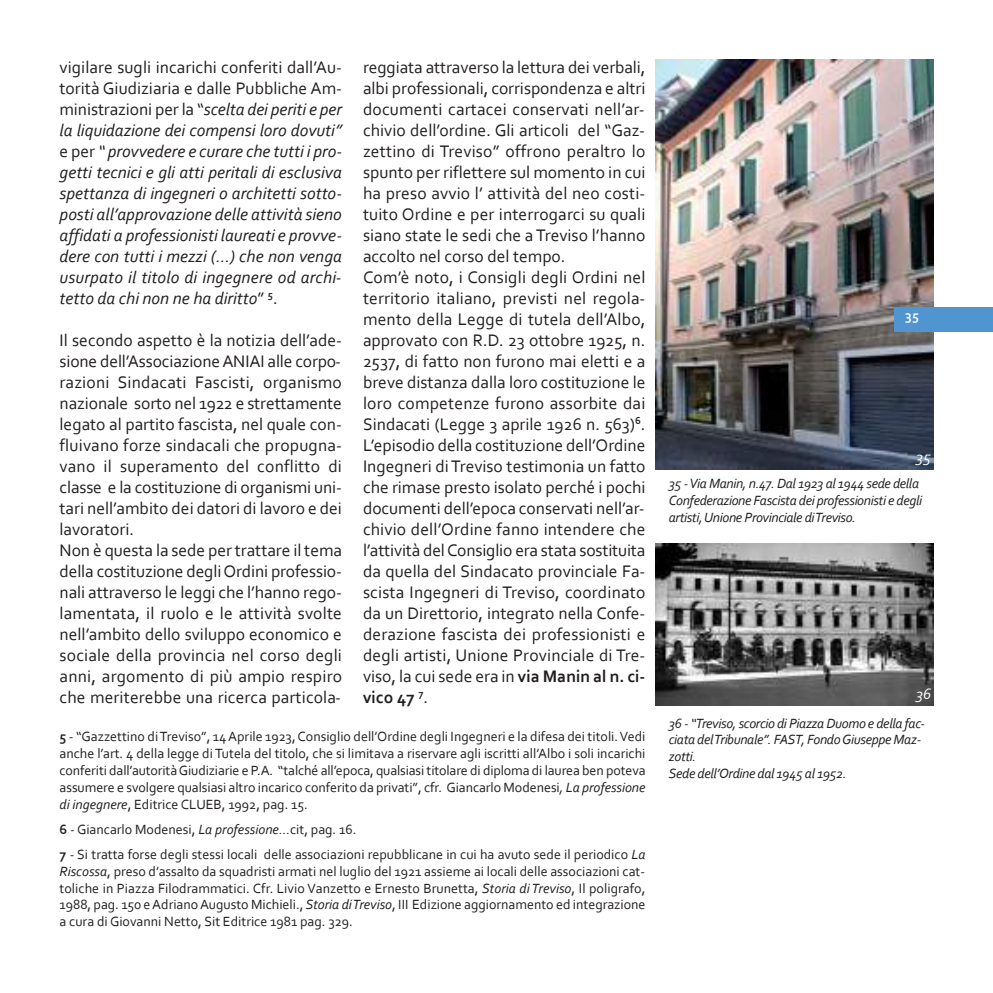
<style>
.page{position:relative;width:993px;height:993px;background:#fff}
.page>*{position:absolute;margin:0;border:0;box-sizing:border-box;transform-origin:0 0}
.t1{font:17.5px/21px "Corbel";color:#231f20}
.t2{font:italic 17.5px/21px "Corbel";letter-spacing:.01em;color:#231f20;text-align:justify}
.t3{font:italic 15.75px "Corbel";color:#fff}
.t4{font:14px/16.8px "Corbel";color:#231f20;text-align:justify}
.t5{font:italic 14px/16.8px "Corbel";letter-spacing:-.025em;color:#231f20}
.t6{font:700 14px "Corbel";color:#fff}
.s1{font-style:normal}
.s2{font-weight:700}
.s3{font-style:italic}
</style>
<div class="page">
<img style="left:655px;top:60px;width:278px;height:409px">
<div style="left:894px;top:306px;width:98px;height:25px;background:#5094d0"></div>
<img style="left:655px;top:543px;width:278px;height:162px">
<p class="t2" style="left:60px;top:56px;width:284px"><span class="s1">vigilare sugli incarichi conferiti dall’Au&shy;torità Giudiziaria e dalle Pubbliche Am&shy;ministrazioni per la “</span>scelta dei periti e per la liquidazione dei compensi loro dovuti” <span class="s1">e per</span> “ provvedere e curare che tutti i pro&shy;getti tecnici e gli atti peritali di esclusiva spettanza di ingegneri o architetti sotto&shy;posti all’approvazione delle attività sieno affidati a professionisti laureati e provve&shy;dere con tutti i mezzi (…) che non venga usurpato il titolo di ingegnere od archi&shy;tetto da chi non ne ha diritto<span class="s1">”</span> <sup>5</sup><span class="s1">.</span></p>
<p class="t1" style="left:60px;top:329px;width:284px">Il secondo aspetto è la notizia dell’ade&shy;sione dell’Associazione ANIAI alle corpo&shy;razioni Sindacati Fascisti, organismo nazionale sorto nel 1922 e strettamente legato al partito fascista, nel quale con&shy;fluivano forze sindacali che propugna&shy;vano il superamento del conflitto di classe e la costituzione di organismi uni&shy;tari nell’ambito dei datori di lavoro e dei lavoratori.<br>Non è questa la sede per trattare il tema della costituzione degli Ordini professio&shy;nali attraverso le leggi che l’hanno rego&shy;lamentata, il ruolo e le attività svolte nell’ambito dello sviluppo economico e sociale della provincia nel corso degli anni, argomento di più ampio respiro che meriterebbe una ricerca particola-</p>
<p class="t1" style="left:363px;top:56px;width:284px">reggiata attraverso la lettura dei verbali, albi professionali, corrispondenza e altri documenti cartacei conservati nell’ar&shy;chivio dell’ordine. Gli articoli del “Gaz&shy;zettino di Treviso” offrono peraltro lo spunto per riflettere sul momento in cui ha preso avvio l’ attività del neo costi&shy;tuito Ordine e per interrogarci su quali siano state le sedi che a Treviso l’hanno accolto nel corso del tempo.<br>Com’è noto, i Consigli degli Ordini nel territorio italiano, previsti nel regola&shy;mento della Legge di tutela dell’Albo, approvato con R.D. 23 ottobre 1925, n.<br>2537, di fatto non furono mai eletti e a breve distanza dalla loro costituzione le loro competenze furono assorbite dai Sindacati (Legge 3 aprile 1926 n. 563)<sup>6</sup>.<br>L’episodio della costituzione dell’Ordine Ingegneri di Treviso testimonia un fatto che rimase presto isolato perché i pochi documenti dell’epoca conservati nell’ar&shy;chivio dell’Ordine fanno intendere che l’attività del Consiglio era stata sostituita da quella del Sindacato provinciale Fa&shy;scista Ingegneri di Treviso, coordinato da un Direttorio, integrato nella Confe&shy;derazione fascista dei professionisti e degli artisti, Unione Provinciale di Tre&shy;viso, la cui sede era in <span class="s2">via Manin al n. ci&shy;vico 47</span> <sup>7</sup>.</p>
<p class="t4" style="left:60px;top:727px;width:587px"><span class="s2">5</span> - “Gazzettino di Treviso”, 14 Aprile 1923, Consiglio dell’Ordine degli Ingegneri e la difesa dei titoli. Vedi anche l’art. 4 della legge di Tutela del titolo, che si limitava a riservare agli iscritti all’Albo i soli incarichi conferiti dall’autorità Giudiziarie e P.A. “talché all’epoca, qualsiasi titolare di diploma di laurea ben poteva assumere e svolgere qualsiasi altro incarico conferito da privati”, cfr. Giancarlo Modenesi<span class="s3">, La professione di ingegnere</span>, Editrice CLUEB, 1992, pag. 15.</p>
<p class="t4" style="left:60px;top:816px;width:587px;line-height:25.2px"><span class="s2">6</span> - Giancarlo Modenesi, <span class="s3">La professione…</span>cit, pag. 16.<br><span class="s2">7</span> - Si tratta forse degli stessi locali delle associazioni repubblicane in cui ha avuto sede il periodico <span class="s3">La</span></p>
<p class="t4" style="left:60px;top:862px;width:587px"><span class="s3">Riscossa</span>, preso d’assalto da squadristi armati nel luglio del 1921 assieme ai locali delle associazioni cat&shy;toliche in Piazza Filodrammatici. Cfr. Livio Vanzetto e Ernesto Brunetta, <span class="s3">Storia di Treviso</span>, Il poligrafo, 1988, pag. 150 e Adriano Augusto Michieli., <span class="s3">Storia di Treviso</span>, III Edizione aggiornamento ed integrazione a cura di Giovanni Netto, Sit Editrice 1981 pag. 329.</p>
<p class="t6" style="left:904px;top:307px;width:15px">35</p>
<p class="t3" style="left:915px;top:447px;width:16px">35</p>
<p class="t5" style="left:668px;top:475px;width:255px">35 - Via Manin, n.47. Dal 1923 al 1944 sede della<br>Confederazione Fascista dei professionisti e degli artisti, Unione Provinciale di Treviso.</p>
<p class="t3" style="left:915px;top:683px;width:17px">36</p>
<p class="t5" style="left:668px;top:714px;width:257px">36 - “Treviso, scorcio di Piazza Duomo e della fac&shy;ciata del Tribunale”. FAST, Fondo Giuseppe Maz&shy;zotti.<br>Sede dell’Ordine dal 1945 al 1952.</p>
</div>
